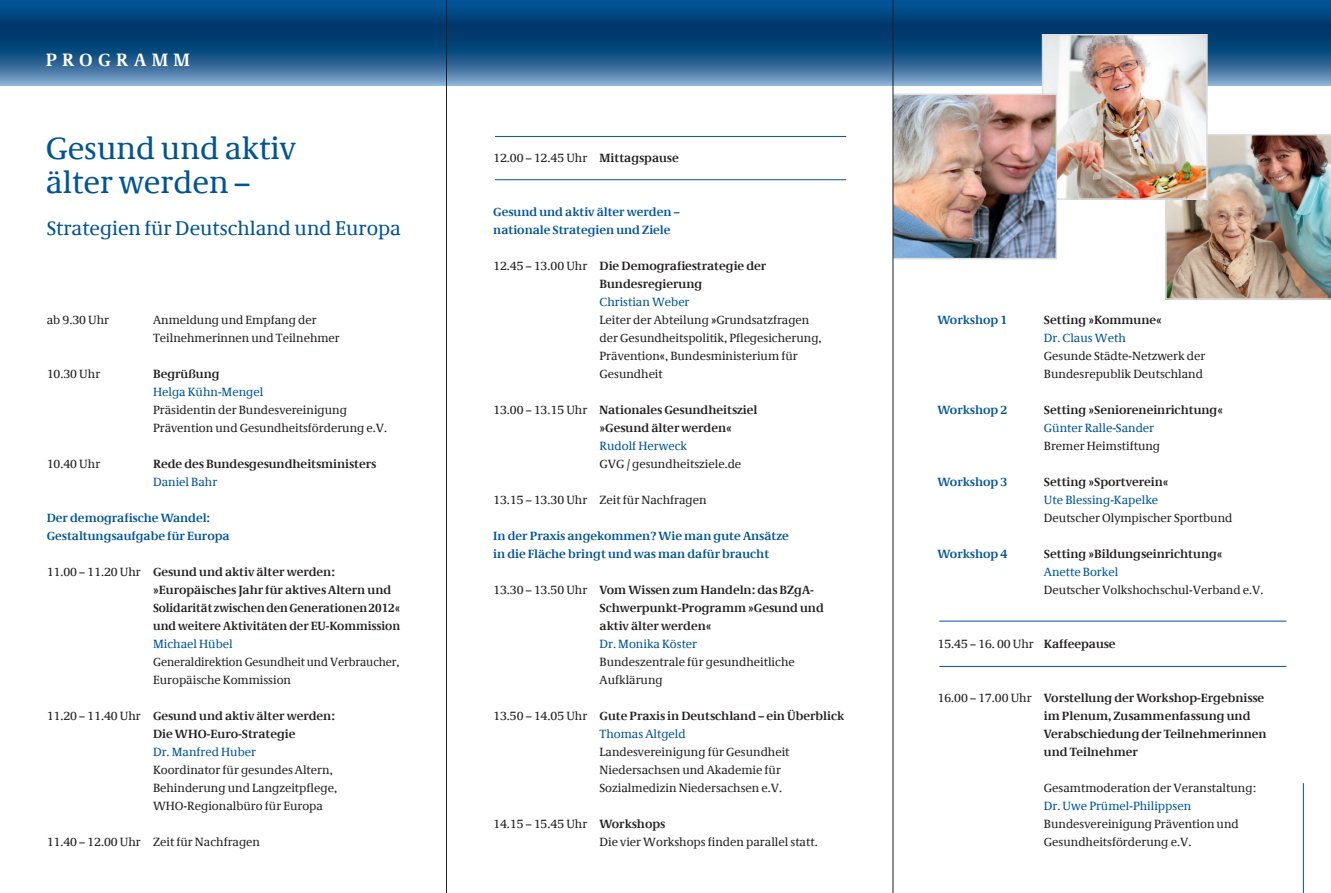
<style>
.page{position:relative;width:1331px;height:893px;background:#fff}
.page>*{position:absolute;margin:0;border:0;box-sizing:border-box;transform-origin:0 0}
.t1{font:31.5px/34.5px "Demos Com";color:#005495}
.t2{font:19.95px "Demos Com";color:#005495}
.t3{font:700 18px "Demos Com";letter-spacing:.3em;color:#fff}
.t4{font:12px/18px "Demos Com";color:#231f20}
.t5{font:700 12px/18px "Demos Com";color:#231f20}
.t6{font:700 12px/18px "Demos Com";color:#005495}
.t7{font:12px "Demos Com";color:#005495}
.t8{font:12px/18px "Demos Com";color:#231f20;scale:.96 1}
.s1{font-weight:400}
.s2{font-weight:700}
.s3{font-weight:400;color:#005495}
</style>
<div class="page">
<svg style="left:889px;top:85px;width:8px;height:808px"></svg>
<svg style="left:0;top:24px;width:1331px;height:61px;background:#255c8c"></svg>
<div style="left:0;top:0;width:1331px;height:24px;background:linear-gradient(to bottom,#00599d,#003b70)"></div>
<hr style="left:1303px;top:783px;width:1px;height:110px;background:#005495">
<hr style="left:939px;top:621px;width:347px;height:1px;background:#005495">
<hr style="left:939px;top:666px;width:347px;height:1px;background:#005495">
<hr style="left:495px;top:136px;width:351px;height:1px;background:#005495">
<hr style="left:495px;top:179px;width:351px;height:1px;background:#005495">
<img style="left:1165px;top:134px;width:166px;height:166px">
<img style="left:1045px;top:37px;width:160px;height:160px">
<div style="left:1042px;top:34px;width:166px;height:166px;border:2px solid #dcdddf"></div>
<img style="left:894px;top:97px;width:160px;height:159px">
<div style="left:891px;top:94px;width:166px;height:165px;border:2px solid #dcdddf"></div>
<div style="left:880px;top:89px;width:13px;height:184px;background:#fff"></div>
<hr style="left:893px;top:0;width:1px;height:893px;background:#231f20">
<hr style="left:446px;top:0;width:1px;height:893px;background:#231f20">
<h3 class="t3" style="left:46px;top:50px;width:146px">PROGRAMM</h3>
<h1 class="t1" style="left:46px;top:131px;width:251px">Gesund und aktiv älter werden –</h1>
<h2 class="t2" style="left:47px;top:217px;width:356px">Strategien für Deutschland und Europa</h2>
<p class="t4" style="left:47px;top:311px;width:64px">ab 9.30 Uhr</p>
<p class="t4" style="left:153px;top:311px;width:188px">Anmeldung und Empfang der<br>Teilnehmerinnen und Teilnehmer</p>
<p class="t4" style="left:47px;top:365px;width:55px">10.30 Uhr</p>
<p class="t5" style="left:153px;top:365px;width:68px">Begrüßung</p>
<p class="t7" style="left:153px;top:385px;width:112px">Helga Kühn-Mengel</p>
<p class="t4" style="left:153px;top:401px;width:236px">Präsidentin der Bundesvereinigung<br>Prävention und Gesundheitsförderung e.V.</p>
<p class="t4" style="left:47px;top:455px;width:55px">10.40 Uhr</p>
<p class="t5" style="left:153px;top:455px;width:225px">Rede des Bundesgesundheitsministers</p>
<p class="t7" style="left:153px;top:475px;width:66px">Daniel Bahr</p>
<p class="t6" style="left:47px;top:509px;width:184px">Der demografische Wandel:<br>Gestaltungsaufgabe für Europa</p>
<p class="t5" style="left:153px;top:563px;width:249px;text-indent:-106px"><span class="s1">11.00 – 11.20 Uhr</span> Gesund und aktiv älter werden: »Europäisches Jahr für aktives Altern und Solidarität zwischendenGenerationen2012« und weitere Aktivitäten der EU-Kommission</p>
<p class="t7" style="left:153px;top:637px;width:81px">Michael Hübel</p>
<p class="t8" style="left:153px;top:653px;width:258px">Generaldirektion Gesundheit und Verbraucher,<br>Europäische Kommission</p>
<p class="t5" style="left:153px;top:707px;width:183px;text-indent:-106px"><span class="s1">11.20 – 11.40 Uhr</span> Gesund und aktiv älter werden:<br>Die WHO-Euro-Strategie</p>
<p class="t7" style="left:153px;top:745px;width:104px">Dr. Manfred Huber</p>
<p class="t4" style="left:153px;top:761px;width:186px">Koordinator für gesundes Altern,<br>Behinderung und Langzeitpflege,<br>WHO-Regionalbüro für Europa</p>
<p class="t4" style="left:47px;top:833px;width:215px">11.40 – 12.00 Uhr Zeit für Nachfragen</p>
<p class="t4" style="left:493px;top:149px;width:187px">12.00 – 12.45 Uhr <span class="s2">Mittagspause</span></p>
<p class="t6" style="left:493px;top:203px;width:188px">Gesund und aktiv älter werden – nationale Strategien und Ziele</p>
<p class="t5" style="left:600px;top:257px;width:168px;text-indent:-106px"><span class="s1">12.45 – 13.00 Uhr</span> Die Demografiestrategie der<br>Bundesregierung</p>
<p class="t7" style="left:600px;top:295px;width:91px">Christian Weber</p>
<p class="t4" style="left:600px;top:311px;width:224px">Leiter der Abteilung »Grundsatzfragen der Gesundheitspolitik, Pflegesicherung, Prävention«, Bundesministerium für Gesundheit</p>
<p class="t5" style="left:600px;top:401px;width:159px;text-indent:-106px"><span class="s1">13.00 – 13.15 Uhr</span> Nationales Gesundheitsziel »Gesund älter werden«</p>
<p class="t7" style="left:600px;top:439px;width:89px">Rudolf Herweck</p>
<p class="t4" style="left:600px;top:455px;width:143px">GVG / gesundheitsziele.de</p>
<p class="t4" style="left:493px;top:491px;width:215px">13.15 – 13.30 Uhr Zeit für Nachfragen</p>
<p class="t6" style="left:493px;top:527px;width:297px">In der Praxis angekommen? Wie man gute Ansätze in die Fläche bringt und was man dafür braucht</p>
<p class="t5" style="left:600px;top:581px;width:226px;text-indent:-106px"><span class="s1">13.30 – 13.50 Uhr</span> Vom Wissen zum Handeln: das BZgA-<br>Schwerpunkt-Programm »Gesund und aktiv älter werden«</p>
<p class="t7" style="left:600px;top:637px;width:99px">Dr. Monika Köster</p>
<p class="t4" style="left:600px;top:653px;width:197px">Bundeszentrale für gesundheitliche<br>Aufklärung</p>
<p class="t5" style="left:600px;top:707px;width:246px;text-indent:-106px"><span class="s1">13.50 – 14.05 Uhr</span> Gute Praxis in Deutschland – ein Überblick<br><span class="s3">Thomas Altgeld</span></p>
<p class="t4" style="left:600px;top:743px;width:191px">Landesvereinigung für Gesundheit<br>Niedersachsen und Akademie für<br>Sozialmedizin Niedersachsen e.V.</p>
<p class="t4" style="left:600px;top:815px;width:220px;text-indent:-106px">14.15 – 15.45 Uhr <span class="s2">Workshops<br></span>Die vier Workshops finden parallel statt.</p>
<p class="t6" style="left:938px;top:311px;width:71px">Workshop 1</p>
<p class="t5" style="left:1044px;top:311px;width:120px">Setting »Kommune«</p>
<p class="t7" style="left:1044px;top:331px;width:83px">Dr. Claus Weth</p>
<p class="t4" style="left:1044px;top:347px;width:163px">Gesunde Städte-Netzwerk der<br>Bundesrepublik Deutschland</p>
<p class="t6" style="left:938px;top:401px;width:71px">Workshop 2</p>
<p class="t5" style="left:1044px;top:401px;width:181px">Setting »Senioreneinrichtung«</p>
<p class="t7" style="left:1044px;top:421px;width:112px">Günter Ralle-Sander</p>
<p class="t4" style="left:1044px;top:437px;width:118px">Bremer Heimstiftung</p>
<p class="t6" style="left:938px;top:473px;width:71px">Workshop 3</p>
<p class="t5" style="left:1044px;top:473px;width:126px">Setting »Sportverein«</p>
<p class="t7" style="left:1044px;top:493px;width:116px">Ute Blessing-Kapelke</p>
<p class="t4" style="left:1044px;top:509px;width:190px">Deutscher Olympischer Sportbund</p>
<p class="t6" style="left:938px;top:545px;width:71px">Workshop 4</p>
<p class="t5" style="left:1044px;top:545px;width:180px">Setting »Bildungseinrichtung«</p>
<p class="t7" style="left:1044px;top:565px;width:76px">Anette Borkel</p>
<p class="t4" style="left:1044px;top:581px;width:221px">Deutscher Volkshochschul-Verband e.V.</p>
<p class="t4" style="left:938px;top:635px;width:180px">15.45 – 16. 00 Uhr <span class="s2">Kaffeepause</span></p>
<p class="t5" style="left:1044px;top:689px;width:224px;text-indent:-106px"><span class="s1">16.00 – 17.00 Uhr</span> Vorstellung der Workshop-Ergebnisse im Plenum, Zusammenfassung und Verabschiedung der Teilnehmerinnen und Teilnehmer</p>
<p class="t4" style="left:1044px;top:779px;width:214px">Gesamtmoderation der Veranstaltung:</p>
<p class="t7" style="left:1044px;top:799px;width:149px">Dr. Uwe Prümel-Philippsen</p>
<p class="t4" style="left:1044px;top:815px;width:196px">Bundesvereinigung Prävention und<br>Gesundheitsförderung e.V.</p>
</div>
